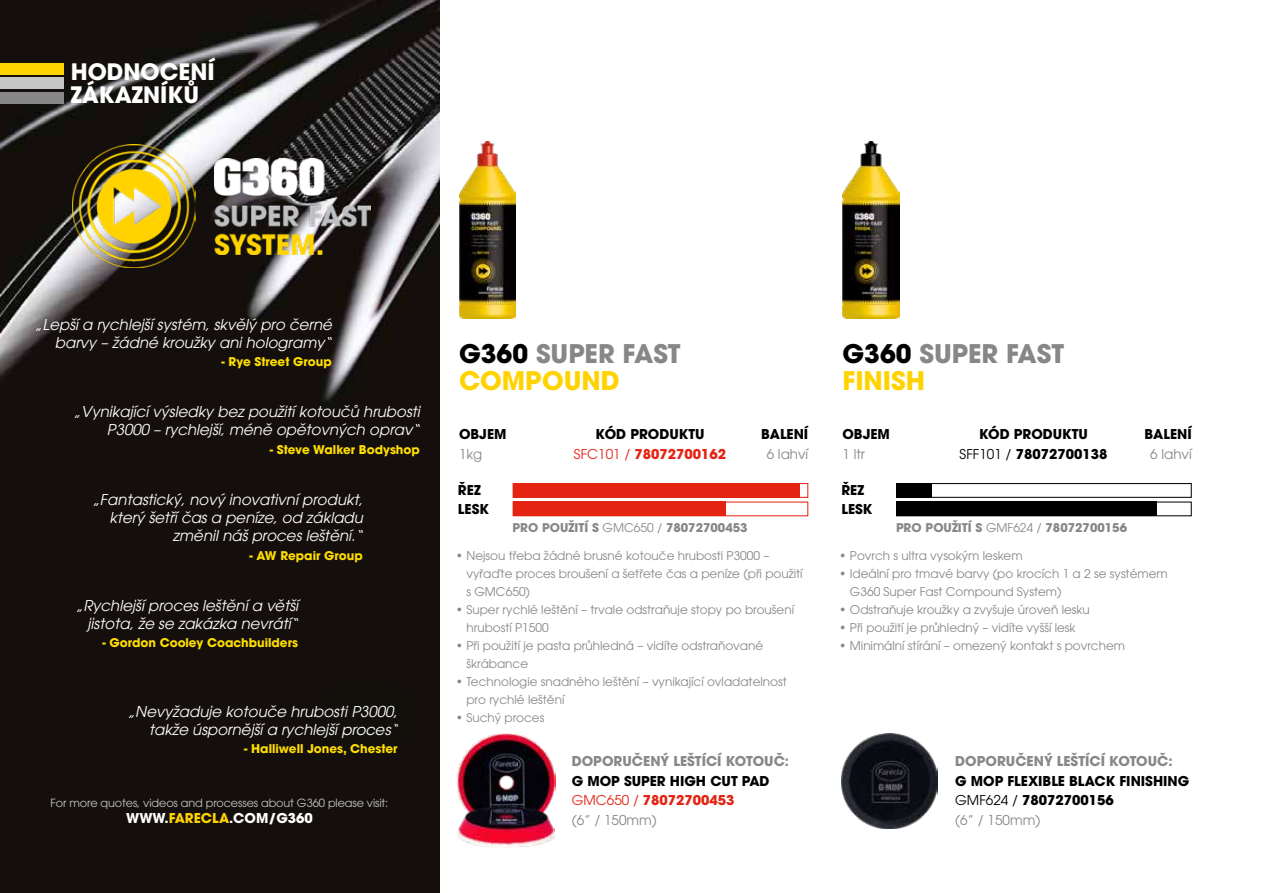
<style>
.page{position:relative;width:1263px;height:893px;background:#fff}
.page>*{position:absolute;margin:0;border:0;box-sizing:border-box;transform-origin:0 0}
.t1{font:700 25.5px/27px "ITC Avant Garde Pro";color:#878787}
.t2{font:700 22.5px/22.5px "ITC Avant Garde Pro";color:#fff}
.t3{font:italic 15px/18px "Avant Garde";color:#fff;text-align:right}
.t4{font:700 13.5px/19.5px "ITC Avant Garde Pro";color:#000}
.t5{font:700 13.5px "ITC Avant Garde Pro";color:#878787}
.t6{font:700 13.5px "ITC Avant Garde Pro";color:#fff}
.t7{font:13.5px "ITC Avant Garde Pro";color:#878787}
.t8{font:12px/18px "ITC Avant Garde Pro";color:#878787}
.t9{font:700 12px "ITC Avant Garde Pro";color:#fd0}
.t10{font:700 12px "ITC Avant Garde Pro";color:#878787}
.t11{font:11.25px "ITC Avant Garde Pro";letter-spacing:-.01em;color:#c6c6c6}
.s1{font-family:"ITC Avant Garde Std"}
.s2{color:#ffd300}
.s3{color:#000}
.s4{font-weight:400;color:#e42313}
.s5{color:#e42313}
.s6{font-weight:400}
.s7{font-weight:400;color:#878787}
</style>
<div class="page">
<svg style="left:896px;top:483px;width:296px;height:34px"></svg>
<img style="left:0;top:0;width:439px;height:893px">
<img style="left:841px;top:733px;width:96px;height:96px">
<img style="left:842px;top:142px;width:57px;height:177px">
<div style="left:315px;top:679px;width:104px;height:77px;background:#12100b;border-radius:50%"></div>
<img style="left:72px;top:145px;width:123px;height:123px">
<img style="left:214px;top:158px;width:156px;height:96px">
<div style="left:0;top:64px;width:64px;height:11px;background:#ffd300"></div>
<div style="left:0;top:78px;width:64px;height:11px;background:#c6c6c6"></div>
<div style="left:0;top:92px;width:64px;height:11px;background:#878787"></div>
<svg style="left:512px;top:483px;width:297px;height:34px"></svg>
<img style="left:459px;top:142px;width:57px;height:177px">
<img style="left:456px;top:733px;width:99px;height:96px">
<img style="left:457px;top:807px;width:97px;height:41px">
<h2 class="t2" style="left:71px;top:61px;width:145px">HODNOCENÍ<br>ZÁKAZNÍKŮ</h2>
<p class="t3" style="left:35px;top:315px;width:299px">„Lepší a rychlejší systém, skvělý pro černé barvy – žádné kroužky ani hologramy“</p>
<p class="t9" style="left:221px;top:354px;width:112px">- Rye Street Group</p>
<p class="t3" style="left:74px;top:403px;width:348px">„Vynikající výsledky bez použití kotoučů hrubosti<br>P3000 – rychlejší, méně opětovných oprav“</p>
<p class="t9" style="left:270px;top:441px;width:152px">- Steve Walker Bodyshop</p>
<p class="t3" style="left:92px;top:491px;width:272px">„Fantastický, nový inovativní produkt, který šetří čas a peníze, od základu změnil náš proces leštění.“</p>
<p class="t9" style="left:250px;top:547px;width:115px">- AW Repair Group</p>
<p class="t3" style="left:76px;top:596px;width:224px">„Rychlejší proces leštění a větší jistota, že se zakázka nevrátí“</p>
<p class="t9" style="left:102px;top:635px;width:197px">- Gordon Cooley Coachbuilders</p>
<p class="t3" style="left:128px;top:702px;width:271px">„Nevyžaduje kotouče hrubosti P3000, takže úspornější a rychlejší <span class="s1">proces“</span></p>
<p class="t9" style="left:244px;top:741px;width:155px">- Halliwell Jones, Chester</p>
<p class="t11" style="left:51px;top:796px;width:339px">For more quotes, videos and processes about G360 please visit:</p>
<p class="t6" style="left:126px;top:809px;width:188px">WWW.<span class="s2">FARECLA</span>.COM/G360</p>
<h1 class="t1" style="left:459px;top:340px;width:223px"><span class="s3">G360</span> SUPER FAST<br><span class="s2">COMPOUND</span></h1>
<h1 class="t1" style="left:842px;top:340px;width:223px"><span class="s3">G360</span> SUPER FAST<br><span class="s2">FINISH</span></h1>
<p class="t4" style="left:459px;top:425px;width:49px">OBJEM</p>
<p class="t7" style="left:459px;top:446px;width:25px">1kg</p>
<p class="t4" style="left:574px;top:424px;width:154px;text-align:center">KÓD PRODUKTU<br><span class="s4">SFC101 /</span> <span class="s5">78072700162</span></p>
<p class="t4" style="left:761px;top:425px;width:49px">BALENÍ</p>
<p class="t7" style="left:767px;top:446px;width:43px">6 lahví</p>
<p class="t4" style="left:842px;top:425px;width:49px">OBJEM</p>
<p class="t7" style="left:842px;top:446px;width:24px">1 ltr</p>
<p class="t4" style="left:959px;top:424px;width:149px;text-align:center">KÓD PRODUKTU<br><span class="s6">SFF101 /</span> 78072700138</p>
<p class="t4" style="left:1144px;top:425px;width:49px">BALENÍ</p>
<p class="t7" style="left:1150px;top:446px;width:43px">6 lahví</p>
<p class="t4" style="left:458px;top:481px;width:32px;line-height:18.5px">ŘEZ<br>LESK</p>
<p class="t4" style="left:841px;top:481px;width:32px;line-height:18.5px">ŘEZ<br>LESK</p>
<p class="t10" style="left:513px;top:519px;width:237px">PRO POUŽITÍ S <span class="s6">GMC650 /</span> 78072700453</p>
<p class="t8" style="left:466px;top:546px;width:338px;text-indent:-11px">• Nejsou třeba žádné brusné kotouče hrubosti P3000 – vyřaďte proces broušení a šetřete čas a peníze (při použití s GMC650)</p>
<p class="t8" style="left:466px;top:600px;width:329px;text-indent:-11px">• Super rychlé leštění – trvale odstraňuje stopy po broušení hrubostí P1500</p>
<p class="t8" style="left:466px;top:636px;width:298px;text-indent:-11px">• Při použití je pasta průhledná – vidíte odstraňované škrábance</p>
<p class="t8" style="left:466px;top:672px;width:322px;text-indent:-11px">• Technologie snadného leštění – vynikající ovladatelnost pro rychlé leštění</p>
<p class="t8" style="left:456px;top:708px;width:90px">• Suchý proces</p>
<p class="t10" style="left:896px;top:519px;width:233px">PRO POUŽITÍ S <span class="s6">GMF624 /</span> 78072700156</p>
<p class="t8" style="left:839px;top:546px;width:185px">• Povrch s ultra vysokým leskem</p>
<p class="t8" style="left:850px;top:564px;width:319px;text-indent:-11px">• Ideální pro tmavé barvy (po krocích 1 a 2 se systémem<br>G360 Super Fast Compound System)</p>
<p class="t8" style="left:839px;top:600px;width:252px">• Odstraňuje kroužky a zvyšuje úroveň lesku</p>
<p class="t8" style="left:839px;top:618px;width:238px">• Při použití je průhledný – vidíte vyšší lesk</p>
<p class="t8" style="left:839px;top:636px;width:287px">• Minimální stírání – omezený kontakt s povrchem</p>
<p class="t5" style="left:572px;top:752px;width:219px">DOPORUČENÝ LEŠTÍCÍ KOTOUČ:</p>
<p class="t4" style="left:572px;top:771px;width:199px">G MOP SUPER HIGH CUT PAD<br><span class="s4">GMC650 /</span> <span class="s5">78072700453<br></span><span class="s7">(6” / 150mm)</span></p>
<p class="t5" style="left:955px;top:752px;width:219px">DOPORUČENÝ LEŠTÍCÍ KOTOUČ:</p>
<p class="t4" style="left:955px;top:771px;width:236px">G MOP FLEXIBLE BLACK FINISHING<br><span class="s6">GMF624 /</span> 78072700156<br><span class="s7">(6” / 150mm)</span></p>
</div>
